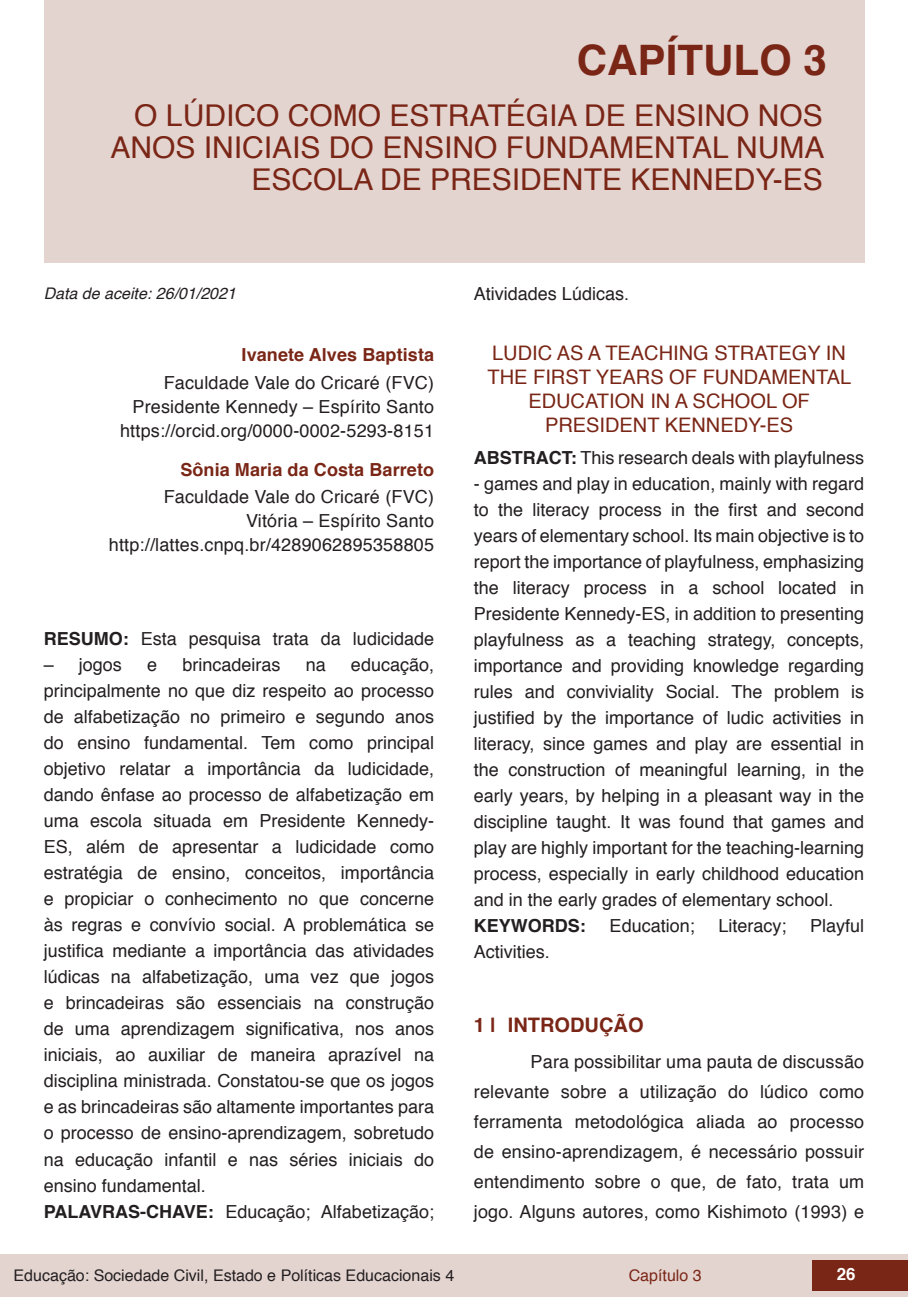
<style>
.page{position:relative;width:908px;height:1304px;background:#fff}
.page>*{position:absolute;margin:0;border:0;box-sizing:border-box;transform-origin:0 0}
.capítulos{font:700 42px "Helvetica";color:#7a2616}
.nome_artigos{font:30px/32px "Helvetica";color:#7a2616;text-align:right}
.título_Inglês{font:20px/24px "Helvetica";color:#7a2616;text-align:center}
.t1{font:700 20px "Helvetica";color:#7a2616}
.Resumos_e_PC_TXT{font:18px/26px "Helvetica";color:#231f20;text-align:justify}
.txt{font:18px/30px "Helvetica";letter-spacing:.01em;color:#231f20;text-align:justify}
.info_autores{font:18px "Helvetica";letter-spacing:.01em;color:#231f20}
.nome_autores{font:700 18px "Helvetica";letter-spacing:.005em;color:#7a2616}
.Resumos_e_PC_TXT-2{font:700 18px "Helvetica";color:#231f20}
.t2{font:700 16.8px "Helvetica";color:#fff}
.t3{font:16px "Helvetica";color:#231f20}
.t4{font:italic 16px "Helvetica";color:#231f20}
.t5{font:16px "Helvetica";color:#7a2616}
.s1{font-weight:700}
</style>
<div class="page">
<div style="left:0;top:1254px;width:906px;height:43px;background:#e4d4d0"></div>
<div style="left:812px;top:1261px;width:95px;height:30px;background:#7a2616"></div>
<div style="left:44px;top:0;width:819px;height:263px;background:#e4d4d0"></div>
<p class="capítulos" style="left:576px;top:26px;width:251px">CAPÍTULO 3</p>
<p class="nome_artigos" style="left:110px;top:101px;width:715px">O LÚDICO COMO ESTRATÉGIA DE ENSINO NOS<br>ANOS INICIAIS DO ENSINO FUNDAMENTAL NUMA<br>ESCOLA DE PRESIDENTE KENNEDY-ES</p>
<p class="t4" style="left:44px;top:280px;width:194px">Data de aceite: 26/01/2021</p>
<p class="nome_autores" style="left:241px;top:341px;width:194px">Ivanete Alves Baptista</p>
<p class="info_autores" style="left:164px;top:369px;width:272px">Faculdade Vale do Cricaré (FVC)</p>
<p class="info_autores" style="left:132px;top:393px;width:303px">Presidente Kennedy – Espírito Santo</p>
<p class="info_autores" style="left:120px;top:417px;width:315px">https://orcid.org/0000-0002-5293-8151</p>
<p class="nome_autores" style="left:180px;top:455px;width:255px">Sônia Maria da Costa Barreto</p>
<p class="info_autores" style="left:164px;top:483px;width:272px">Faculdade Vale do Cricaré (FVC)</p>
<p class="info_autores" style="left:246px;top:507px;width:189px">Vitória – Espírito Santo</p>
<p class="info_autores" style="left:109px;top:531px;width:326px">http://lattes.cnpq.br/4289062895358805</p>
<p class="Resumos_e_PC_TXT" style="left:44px;top:627px;width:392px"><span class="s1">RESUMO:</span> Esta pesquisa trata da ludicidade</p>
<p class="Resumos_e_PC_TXT" style="left:44px;top:653px;width:80px">– jogos</p>
<p class="Resumos_e_PC_TXT" style="left:147px;top:653px;width:12px">e</p>
<p class="Resumos_e_PC_TXT" style="left:182px;top:653px;width:100px">brincadeiras</p>
<p class="Resumos_e_PC_TXT" style="left:305px;top:653px;width:22px">na</p>
<p class="Resumos_e_PC_TXT" style="left:44px;top:653px;width:392px;text-indent:307px">educação, principalmente no que diz respeito ao processo de alfabetização no primeiro e segundo anos do ensino fundamental. Tem como principal objetivo relatar a importância da ludicidade, dando ênfase ao processo de alfabetização em uma escola situada em Presidente Kennedy-ES, além de apresentar a ludicidade como estratégia de ensino, conceitos, importância e propiciar o conhecimento no que concerne às regras e convívio social. A problemática se justifica mediante a importância das atividades lúdicas na alfabetização, uma vez que jogos e brincadeiras são essenciais na construção de uma aprendizagem significativa, nos anos iniciais, ao auxiliar de maneira aprazível na disciplina ministrada. Constatou-se que os jogos e as brincadeiras são altamente importantes para o processo de ensino-aprendizagem, sobretudo na educação infantil e nas séries iniciais do ensino fundamental.</p>
<p class="Resumos_e_PC_TXT" style="left:44px;top:1199px;width:392px"><span class="s1">PALAVRAS-CHAVE:</span> Educação; Alfabetização;</p>
<p class="Resumos_e_PC_TXT" style="left:473px;top:281px;width:157px">Atividades Lúdicas.</p>
<p class="título_Inglês" style="left:487px;top:342px;width:365px">LUDIC AS A TEACHING STRATEGY IN<br>THE FIRST YEARS OF FUNDAMENTAL<br>EDUCATION IN A SCHOOL OF<br>PRESIDENT KENNEDY-ES</p>
<p class="Resumos_e_PC_TXT" style="left:473px;top:445px;width:392px"><span class="s1">ABSTRACT:</span> This research deals with playfulness</p>
<p class="Resumos_e_PC_TXT" style="left:473px;top:471px;width:392px">- games and play in education, mainly with regard to the literacy process in the first and second years of elementary school. Its main objective is to report the importance of playfulness, emphasizing the literacy process in a school located in Presidente Kennedy-ES, in addition to presenting playfulness as a teaching strategy, concepts, importance and providing knowledge regarding rules and conviviality Social. The problem is justified by the importance of ludic activities in literacy, since games and play are essential in the construction of meaningful learning, in the early years, by helping in a pleasant way in the discipline taught. It was found that games and play are highly important for the teaching-learning process, especially in early childhood education and in the early grades of elementary school.</p>
<p class="Resumos_e_PC_TXT-2" style="left:473px;top:911px;width:113px">KEYWORDS:</p>
<p class="Resumos_e_PC_TXT" style="left:609px;top:913px;width:87px">Education;</p>
<p class="Resumos_e_PC_TXT" style="left:718px;top:913px;width:70px">Literacy;</p>
<p class="Resumos_e_PC_TXT" style="left:809px;top:913px;width:56px">Playful</p>
<p class="Resumos_e_PC_TXT" style="left:473px;top:939px;width:78px">Activities.</p>
<p class="t1" style="left:473px;top:1009px;width:171px">1 | INTRODUÇÃO</p>
<p class="txt" style="left:473px;top:1047px;width:392px;text-indent:57px">Para possibilitar uma pauta de discussão relevante sobre a utilização do lúdico como ferramenta metodológica aliada ao processo de ensino-aprendizagem, é necessário possuir entendimento sobre o que, de fato, trata um jogo. Alguns autores, como Kishimoto (1993) e</p>
<p class="t3" style="left:14px;top:1263px;width:442px">Educação: Sociedade Civil, Estado e Políticas Educacionais 4</p>
<p class="t5" style="left:628px;top:1263px;width:74px">Capítulo 3</p>
<p class="t2" style="left:836px;top:1261px;width:20px">26</p>
</div>
